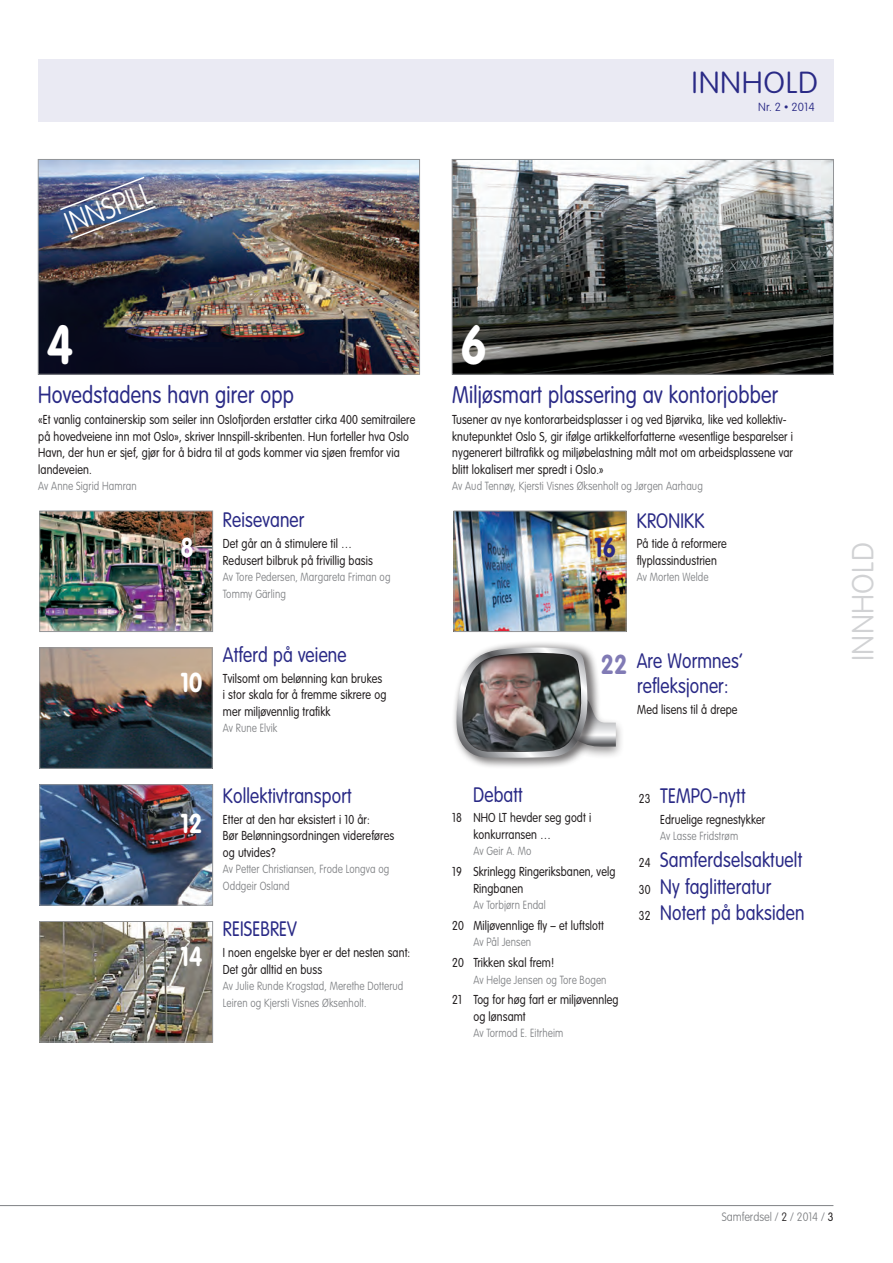
<style>
.page{position:relative;width:893px;height:1263px;background:#fff}
.page>*{position:absolute;margin:0;border:0;box-sizing:border-box;transform-origin:0 0}
.innhold_stor_pagina{font:700 54px "VAG Rounded LT";color:#fff;scale:.85 1}
.Annonse_tittel{font:100 30px "VAG Rounded LT";color:#fff;scale:.85 1}
.t1{font:100 30px "VAG Rounded LT";letter-spacing:.01em;color:#d1d2d4}
.logotyp{font:100 30px "VAG Rounded LT";letter-spacing:.02em;color:#2a2a86;scale:1.05 1}
.innhold_tittel_stor{font:300 23.7px "VAG Rounded LT";letter-spacing:.01em;color:#2a2a86;scale:.85 1}
.innhold_tittel{font:300 20.7px "VAG Rounded LT";letter-spacing:.01em;color:#2a2a86;scale:.85 1}
.innhold_txt{font:300 20.7px "VAG Rounded LT";letter-spacing:.01em;color:#2a2a86;scale:.85 1}
.Innhold_txt_u_bilde{font:300 20.7px "VAG Rounded LT";letter-spacing:.01em;color:#2a2a86;scale:.85 1}
.innhold_tittel_u_bil{font:300 20.7px "VAG Rounded LT";letter-spacing:.01em;color:#2a2a86;scale:.85 1}
.innhold_txt_stor{font:300 12.75px/16.5px "VAG Rounded LT";letter-spacing:.01em;color:#231f20;scale:.85 1}
.innhold_txt-2{font:300 12.75px/16.5px "VAG Rounded LT";letter-spacing:.01em;color:#231f20;scale:.85 1}
.Innhold_txt_u_bilde-2{font:300 12.75px/16.5px "VAG Rounded LT";letter-spacing:.01em;color:#231f20;scale:.85 1}
.pagina_h{font:100 12px "VAG Rounded LT";color:#808285;scale:.9 1}
.innhold_forfatter{font:100 11.7px/16.5px "VAG Rounded LT";letter-spacing:.01em;color:#808285;scale:.85 1}
.Innhold_forfatter_u{font:100 11.7px "VAG Rounded LT";letter-spacing:.01em;color:#808285;scale:.85 1}
.t2{font:100 11.7px "VAG Rounded LT";letter-spacing:.01em;color:#2a2a86}
.s1{font-weight:700;font-size:27px;color:#fff}
.s2{font-size:8.7px}
.s3{font-weight:700;font-size:27px;color:#2a2a86}
.s4{font-weight:700;font-size:27px;color:#817bb5}
.s5{font-size:12.75px;color:#231f20}
.s6{color:#231f20}
.s7{font-weight:300;color:#231f20}
</style>
<div class="page">
<hr style="left:0;top:1205px;width:833px;height:1px;background:#808285">
<div style="left:38px;top:60px;width:795px;height:62px;background:#eaeaf3"></div>
<img style="left:41px;top:649px;width:170px;height:118px">
<div style="left:39px;top:647px;width:174px;height:122px;border:1px solid #939598"></div>
<img style="left:40px;top:161px;width:378px;height:212px">
<div style="left:38px;top:159px;width:382px;height:216px;border:1px solid #939598"></div>
<img style="left:454px;top:161px;width:378px;height:212px">
<div style="left:452px;top:159px;width:382px;height:216px;border:1px solid #939598"></div>
<img style="left:41px;top:786px;width:170px;height:117px">
<div style="left:39px;top:784px;width:174px;height:121px;border:1px solid #939598"></div>
<img style="left:41px;top:923px;width:170px;height:117px">
<div style="left:39px;top:921px;width:174px;height:121px;border:1px solid #939598"></div>
<img style="left:41px;top:513px;width:170px;height:117px">
<div style="left:39px;top:511px;width:174px;height:121px;border:1px solid #939598"></div>
<img style="left:456px;top:513px;width:168px;height:117px">
<div style="left:454px;top:511px;width:172px;height:121px;border:1px solid #939598"></div>
<div style="left:567px;top:692px;width:58px;height:68px;background:#231f20;opacity:.5"></div>
<svg style="left:453px;top:642px;width:148px;height:125px"></svg>
<svg style="left:455px;top:647px;width:161px;height:111px;background:#8d8988"></svg>
<img style="left:58px;top:175px;width:99px;height:66px">
<p class="Annonse_tittel" style="left:60px;top:208px;width:107px;rotate:-21deg">INNSPILL</p>
<p class="innhold_stor_pagina" style="left:47px;top:313px;width:32px">4</p>
<p class="innhold_tittel_stor" style="left:38px;top:382px;width:302px">Hovedstadens havn girer opp</p>
<p class="innhold_txt_stor" style="left:38px;top:412px;width:445px">«Et vanlig containerskip som seiler inn Oslofjorden erstatter cirka 400 semitrailere på hovedveiene inn mot Oslo», skriver Innspill-skribenten. Hun forteller hva Oslo Havn, der hun er sjef, gjør for å bidra til at gods kommer via sjøen fremfor via landeveien.</p>
<p class="innhold_forfatter" style="left:38px;top:478px;width:117px">Av Anne Sigrid Hamran</p>
<p class="innhold_tittel" style="left:223px;top:508px;width:97px">Reisevaner</p>
<p class="innhold_txt-2" style="left:223px;top:536px;width:178px;text-indent:-43px"><span class="s1">8</span> Det går an å stimulere til …<br>Redusert bilbruk på frivillig basis</p>
<p class="innhold_forfatter" style="left:223px;top:569px;width:199px">Av Tore Pedersen, Margareta Friman og<br>Tommy Gärling</p>
<p class="innhold_tittel" style="left:223px;top:643px;width:147px">Atferd på veiene</p>
<p class="innhold_txt-2" style="left:223px;top:670px;width:194px;text-indent:-43px"><span class="s1">10</span> Tvilsomt om belønning kan brukes i stor skala for å fremme sikrere og mer miljøvennlig trafikk</p>
<p class="innhold_forfatter" style="left:223px;top:720px;width:65px">Av Rune Elvik</p>
<p class="innhold_tittel" style="left:223px;top:784px;width:153px">Kollektivtransport</p>
<p class="innhold_txt-2" style="left:223px;top:811px;width:203px;text-indent:-43px"><span class="s1">12</span> Etter at den har eksistert i 10 år:<br>Bør Belønningsordningen videreføres og utvides?</p>
<p class="innhold_forfatter" style="left:223px;top:861px;width:197px">Av Petter Christiansen, Frode Longva og<br>Oddgeir Osland</p>
<p class="innhold_tittel" style="left:223px;top:917px;width:89px">REISEBREV</p>
<p class="innhold_txt-2" style="left:223px;top:945px;width:222px;text-indent:-43px"><span class="s1">14</span> I noen engelske byer er det nesten sant:<br>Det går alltid en buss</p>
<p class="innhold_forfatter" style="left:223px;top:978px;width:214px">Av Julie Runde Krogstad, Merethe Dotterud<br>Leiren og Kjersti Visnes Øksenholt.</p>
<p class="logotyp" style="left:692px;top:66px;width:122px">INNHOLD</p>
<p class="t2" style="left:758px;top:100px;width:58px">Nr. 2 <span class="s2">•</span> 2014</p>
<p class="innhold_stor_pagina" style="left:461px;top:313px;width:32px">6</p>
<p class="innhold_tittel_stor" style="left:452px;top:382px;width:385px">Miljøsmart plassering av kontorjobber</p>
<p class="innhold_txt_stor" style="left:452px;top:412px;width:403px">Tusener av nye kontorarbeidsplasser i og ved Bjørvika, like ved kollektiv&shy;knutepunktet Oslo S, gir ifølge artikkelforfatterne «vesentlige besparelser i nygenerert biltrafikk og miljøbelastning målt mot om arbeidsplassene var blitt lokalisert mer spredt i Oslo.»</p>
<p class="innhold_forfatter" style="left:452px;top:478px;width:296px">Av Aud Tennøy, Kjersti Visnes Øksenholt og Jørgen Aarhaug</p>
<p class="innhold_tittel" style="left:637px;top:508px;width:81px">KRONIKK</p>
<p class="innhold_txt-2" style="left:637px;top:536px;width:107px;text-indent:-43px"><span class="s3">16</span> På tide å reformere flyplassindustrien</p>
<p class="innhold_forfatter" style="left:637px;top:569px;width:86px">Av Morten Welde</p>
<p class="innhold_tittel" style="left:601px;top:649px;width:168px"><span class="s4">22</span> Are Wormnes’</p>
<p class="innhold_tittel" style="left:637px;top:674px;width:109px">refleksjoner:</p>
<p class="innhold_txt-2" style="left:637px;top:701px;width:120px">Med lisens til å drepe</p>
<p class="innhold_tittel_u_bil" style="left:473px;top:783px;width:60px">Debatt</p>
<p class="Innhold_txt_u_bilde-2" style="left:473px;top:810px;width:140px;text-indent:-21px">18 NHO LT hevder seg godt i konkurransen …</p>
<p class="Innhold_forfatter_u" style="left:473px;top:845px;width:70px">Av Geir A. Mo</p>
<p class="Innhold_txt_u_bilde-2" style="left:473px;top:864px;width:169px;text-indent:-21px">19 Skrinlegg Ringeriksbanen, velg<br>Ringbanen</p>
<p class="Innhold_forfatter_u" style="left:473px;top:898px;width:87px">Av Torbjørn Endal</p>
<p class="Innhold_txt_u_bilde-2" style="left:452px;top:918px;width:180px">20 Miljøvennlige fly – et luftslott</p>
<p class="Innhold_forfatter_u" style="left:473px;top:936px;width:70px">Av Pål Jensen</p>
<p class="Innhold_txt_u_bilde-2" style="left:452px;top:955px;width:122px">20 Trikken skal frem!</p>
<p class="Innhold_forfatter_u" style="left:473px;top:973px;width:158px">Av Helge Jensen og Tore Bogen</p>
<p class="Innhold_txt_u_bilde-2" style="left:473px;top:992px;width:172px;text-indent:-21px">21 Tog for høg fart er miljøvennleg og lønsamt</p>
<p class="Innhold_forfatter_u" style="left:473px;top:1027px;width:107px">Av Tormod E. Eitrheim</p>
<p class="Innhold_txt_u_bilde" style="left:639px;top:784px;width:127px"><span class="s5">23</span> TEMPO-nytt</p>
<p class="Innhold_txt_u_bilde-2" style="left:660px;top:811px;width:125px">Edruelige regnestykker</p>
<p class="Innhold_forfatter_u" style="left:660px;top:829px;width:93px">Av Lasse Fridstrøm</p>
<p class="Innhold_txt_u_bilde" style="left:639px;top:848px;width:194px"><span class="s5">24</span> Samferdselsaktuelt</p>
<p class="innhold_txt" style="left:639px;top:874px;width:157px"><span class="s5">30</span> Ny faglitteratur</p>
<p class="innhold_txt" style="left:639px;top:901px;width:196px"><span class="s5">32</span> Notert på baksiden</p>
<h2 class="t1" style="left:846px;top:661px;width:120px;rotate:-90deg">INNHOLD</h2>
<p class="pagina_h" style="left:722px;top:1210px;width:126px">Samferdsel / <span class="s6">2</span> / 2014 / <span class="s7">3</span></p>
</div>
